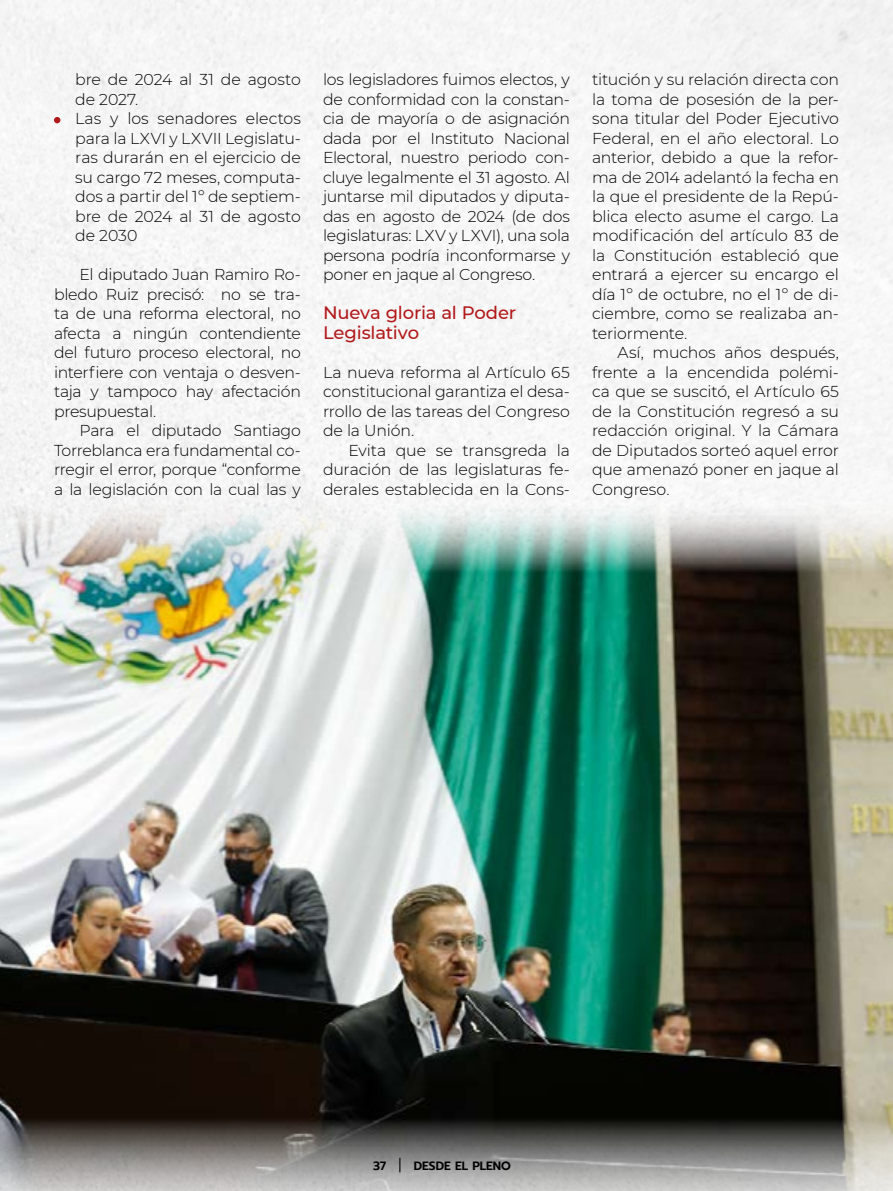
<style>
.page{position:relative;width:893px;height:1191px;background:#fff}
.page>*{position:absolute;margin:0;border:0;box-sizing:border-box;transform-origin:0 0}
.t1{font:500 18px/19.5px "Montserrat";letter-spacing:-.01em;color:#b2191a}
.t2{font:300 15.75px/19.5px "Montserrat";letter-spacing:-.01em;color:#000;text-align:justify}
.t3{font:600 12px "Prompt";color:#000}
.s1{font-family:"Minion Pro";font-weight:400;font-size:18px}
</style>
<div class="page">
<img style="left:0;top:500px;width:893px;height:691px">
<svg style="left:54px;top:117px;width:6px;height:6px"></svg>
<svg style="left:399px;top:1157px;width:1px;height:15px"></svg>
<p class="t2" style="left:75px;top:69px;width:227px">bre de 2024 al 31 de agosto de 2027.</p>
<p class="t2" style="left:75px;top:108px;width:227px;text-indent:-21px"><span class="s1">•</span> Las y los senadores electos para la LXVI y LXVII Legislatu&shy;ras durarán en el ejercicio de su cargo 72 meses, computa&shy;dos a partir del 1º de septiem&shy;bre de 2024 al 31 de agosto de 2030</p>
<p class="t2" style="left:54px;top:264px;width:248px;text-indent:26px">El diputado Juan Ramiro Ro&shy;bledo Ruiz precisó: no se tra&shy;ta de una reforma electoral, no afecta a ningún contendiente del futuro proceso electoral, no interfiere con ventaja o desven&shy;taja y tampoco hay afectación presupuestal.</p>
<p class="t2" style="left:54px;top:420px;width:248px;text-indent:26px">Para el diputado Santiago Torreblanca era fundamental co&shy;rregir el error, porque “conforme a la legislación con la cual las y</p>
<p class="t2" style="left:323px;top:69px;width:248px">los legisladores fuimos electos, y de conformidad con la constan&shy;cia de mayoría o de asignación dada por el Instituto Nacional Electoral, nuestro periodo con&shy;cluye legalmente el 31 agosto. Al juntarse mil diputados y diputa&shy;das en agosto de 2024 (de dos legislaturas: LXV y LXVI), una sola persona podría inconformarse y poner en jaque al Congreso.</p>
<p class="t1" style="left:323px;top:302px;width:195px">Nueva gloria al Poder<br>Legislativo</p>
<p class="t2" style="left:323px;top:362px;width:248px">La nueva reforma al Artículo 65 constitucional garantiza el desa&shy;rrollo de las tareas del Congreso de la Unión.</p>
<p class="t2" style="left:323px;top:440px;width:248px;text-indent:26px">Evita que se transgreda la duración de las legislaturas fe&shy;derales establecida en la Cons-</p>
<p class="t2" style="left:592px;top:69px;width:248px">titución y su relación directa con la toma de posesión de la per&shy;sona titular del Poder Ejecutivo Federal, en el año electoral. Lo anterior, debido a que la refor&shy;ma de 2014 adelantó la fecha en la que el presidente de la Repú&shy;blica electo asume el cargo. La modificación del artículo 83 de la Constitución estableció que entrará a ejercer su encargo el día 1º de octubre, no el 1º de di&shy;ciembre, como se realizaba an&shy;teriormente.</p>
<p class="t2" style="left:592px;top:342px;width:248px;text-indent:26px">Así, muchos años después, frente a la encendida polémi&shy;ca que se suscitó, el Artículo 65 de la Constitución regresó a su redacción original. Y la Cámara de Diputados sorteó aquel error que amenazó poner en jaque al Congreso.</p>
<p class="t3" style="left:373px;top:1157px;width:15px">37</p>
<p class="t3" style="left:414px;top:1157px;width:99px">DESDE EL PLENO</p>
</div>
